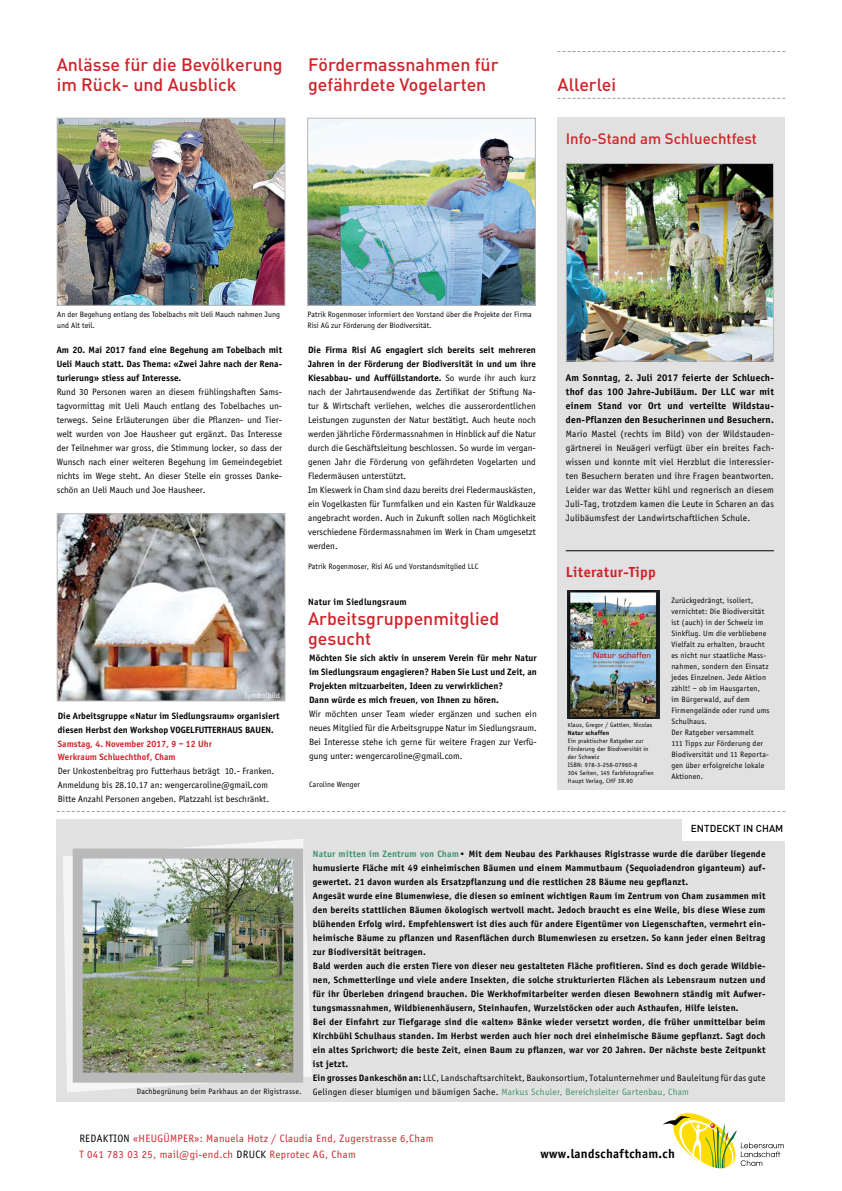
<style>
.page{position:relative;width:842px;height:1191px;background:#fff}
.page>*{position:absolute;margin:0;border:0;box-sizing:border-box;transform-origin:0 0}
.t1{font:500 17.8px/20px "DIN";color:#d12229}
.t2{font:500 15px "DIN";color:#d12229}
.t3{font:700 15px "Officina Sans";letter-spacing:.025em;color:#d12229}
.t4{font:700 13px "Officina Sans";letter-spacing:.025em;color:#000}
.t5{font:11px/16px "Officina Sans";letter-spacing:.03em;color:#d12229}
.t6{font:700 10px/14px "Officina Sans";letter-spacing:.025em;color:#000;text-align:justify}
.t7{font:500 10px "DIN";color:#000}
.t8{font:700 9.5px/14px "Officina Sans";letter-spacing:.025em;color:#000;text-align:justify}
.t9{font:9.5px/14px "Officina Sans";letter-spacing:.005em;color:#000;text-align:justify}
.t10{font:700 9.5px/14px "Officina Sans";letter-spacing:.005em;color:#000}
.t11{font:9.4px/13.9px "Officina Sans";letter-spacing:.005em;color:#000}
.t12{font:700 9.4px/13.9px "Officina Sans";letter-spacing:.005em;color:#000}
.t13{font:700 9.4px/13.9px "Officina Sans";letter-spacing:.005em;color:#d12229}
.t14{font:8px/11px "Officina Sans";letter-spacing:.025em;color:#000}
.t15{font:8px/11px "Officina Sans";letter-spacing:.005em;color:#000}
.t16{font:8px "Officina Sans";letter-spacing:.025em;color:#fff}
.t17{font:6.5px/8px "Officina Sans";letter-spacing:.025em;color:#000}
.s1{font-weight:700}
.s2{font-size:6px}
.s3{color:#41926c}
.s4{font-weight:400}
.s5{font-weight:400;color:#41926c}
.s6{color:#000}
</style>
<div class="page">
<svg style="left:663px;top:1112px;width:121px;height:57px"></svg>
<svg style="left:57px;top:811px;width:728px;height:1px"></svg>
<div style="left:557px;top:118px;width:228px;height:671px;background:#e1e1e1"></div>
<svg style="left:557px;top:51px;width:228px;height:1px"></svg>
<svg style="left:557px;top:98px;width:228px;height:1px"></svg>
<img style="left:59px;top:120px;width:224px;height:184px">
<div style="left:57px;top:118px;width:228px;height:188px;border:1px solid #bab9b9"></div>
<div style="left:57px;top:819px;width:728px;height:283px;background:#e1e1e1"></div>
<svg style="left:63px;top:838px;width:249px;height:254px;fill:#e1e1e1"></svg>
<img style="left:84px;top:859px;width:208px;height:212px">
<div style="left:73px;top:848px;width:230px;height:234px;border:10px solid #bab9b9"></div>
<div style="left:682px;top:817px;width:104px;height:23px;background:#fff"></div>
<hr style="left:566px;top:550px;width:208px;height:1px;background:#000">
<img style="left:567px;top:590px;width:92px;height:128px">
<img style="left:568px;top:165px;width:204px;height:194px">
<div style="left:566px;top:163px;width:208px;height:198px;border:1px solid #bab9b9"></div>
<img style="left:309px;top:120px;width:225px;height:184px">
<div style="left:307px;top:118px;width:229px;height:188px;border:1px solid #bab9b9"></div>
<img style="left:59px;top:515px;width:224px;height:184px">
<div style="left:57px;top:513px;width:228px;height:188px;border:1px solid #bab9b9"></div>
<h1 class="t1" style="left:57px;top:54px;width:227px">Anlässe für die Bevölkerung im Rück- und Ausblick</h1>
<h1 class="t1" style="left:308px;top:54px;width:192px">Fördermassnahmen für gefährdete Vogelarten</h1>
<h1 class="t1" style="left:557px;top:74px;width:60px">Allerlei</h1>
<h2 class="t2" style="left:566px;top:129px;width:193px">Info-Stand am Schluechtfest</h2>
<p class="t15" style="left:57px;top:309px;width:224px">An der Begehung entlang des Tobelbachs mit Ueli Mauch nahmen Jung und Alt teil.</p>
<p class="t8" style="left:57px;top:343px;width:227px">Am 20. Mai 2017 fand eine Begehung am Tobelbach mit Ueli Mauch statt. Das Thema: «Zwei Jahre nach der Rena&shy;turierung» stiess auf Interesse.</p>
<p class="t9" style="left:57px;top:385px;width:227px">Rund 30 Personen waren an diesem frühlingshaften Sams&shy;tagvormittag mit Ueli Mauch entlang des Tobelbaches un&shy;terwegs. Seine Erläuterungen über die Pflanzen- und Tier&shy;welt wurden von Joe Hausheer gut ergänzt. Das Interesse der Teilnehmer war gross, die Stimmung locker, so dass der Wunsch nach einer weiteren Begehung im Gemeindegebiet nichts im Wege steht. An dieser Stelle ein grosses Danke&shy;schön an Ueli Mauch und Joe Hausheer.</p>
<p class="t16" style="left:244px;top:691px;width:38px">Symbolbild</p>
<p class="t12" style="left:58px;top:708px;width:223px">Die Arbeitsgruppe «Natur im Siedlungsraum» organisiert diesen Herbst den Workshop VOGELFUTTERHAUS BAUEN.</p>
<p class="t13" style="left:58px;top:736px;width:156px">Samstag, 4. November 2017, 9 – 12 Uhr<br>Werkraum Schluechthof, Cham</p>
<p class="t11" style="left:58px;top:764px;width:218px">Der Unkostenbeitrag pro Futterhaus beträgt 10.- Franken.<br>Anmeldung bis 28.10.17 an: wengercaroline@gmail.com<br>Bitte Anzahl Personen angeben. Platzzahl ist beschränkt.</p>
<p class="t15" style="left:308px;top:309px;width:226px">Patrik Rogenmoser informiert den Vorstand über die Projekte der Firma<br>Risi AG zur Förderung der Biodiversität.</p>
<p class="t9" style="left:308px;top:343px;width:229px;text-align:left"><span class="s1">Die Firma Risi AG engagiert sich bereits seit mehreren Jahren in der Förderung der Biodiversität in und um ihre Kiesabbau- und Auffüllstandorte.</span> So wurde ihr auch kurz nach der Jahrtausendwende das Zertifikat der Stiftung Na&shy;tur &amp; Wirtschaft verliehen, welches die ausserordentlichen Leistungen zugunsten der Natur bestätigt. Auch heute noch werden jährliche Fördermassnahmen in Hinblick auf die Natur durch die Geschäftsleitung beschlossen. So wurde im vergan&shy;genen Jahr die Förderung von gefährdeten Vogelarten und Fledermäusen unterstützt.<br>Im Kieswerk in Cham sind dazu bereits drei Fledermauskästen, ein Vogelkasten für Turmfalken und ein Kasten für Waldkauze angebracht worden. Auch in Zukunft sollen nach Möglichkeit verschiedene Fördermassnahmen im Werk in Cham umgesetzt werden.</p>
<p class="t15" style="left:308px;top:561px;width:172px">Patrik Rogenmoser, Risi AG und Vorstandsmitglied LLC</p>
<p class="t8" style="left:308px;top:594px;width:100px">Natur im Siedlungsraum</p>
<h1 class="t1" style="left:308px;top:608px;width:193px">Arbeitsgruppenmitglied gesucht</h1>
<p class="t10" style="left:309px;top:651px;width:229px">Möchten Sie sich aktiv in unserem Verein für mehr Natur im Siedlungsraum engagieren? Haben Sie Lust und Zeit, an Projekten mitzuarbeiten, Ideen zu verwirklichen?<br>Dann würde es mich freuen, von Ihnen zu hören.</p>
<p class="t9" style="left:309px;top:707px;width:229px">Wir möchten unser Team wieder ergänzen und suchen ein neues Mitglied für die Arbeitsgruppe Natur im Siedlungsraum.<br>Bei Interesse stehe ich gerne für weitere Fragen zur Verfü&shy;gung unter: wengercaroline@gmail.com.</p>
<p class="t15" style="left:309px;top:779px;width:52px">Caroline Wenger</p>
<p class="t6" style="left:566px;top:370px;width:210px">Am Sonntag, 2. Juli 2017 feierte der Schluech&shy;thof das 100 Jahre-Jubiläum. Der LLC war mit einem Stand vor Ort und verteilte Wildstau&shy;den-Pflanzen den Besucherinnen und Besuchern.</p>
<p class="t9" style="left:566px;top:426px;width:210px">Mario Mastel (rechts im Bild) von der Wildstauden&shy;gärtnerei in Neuägeri verfügt über ein breites Fach&shy;wissen und konnte mit viel Herzblut die interessier&shy;ten Besuchern beraten und ihre Fragen beantworten.<br>Leider war das Wetter kühl und regnerisch an diesem Juli-Tag, trotzdem kamen die Leute in Scharen an das Julibäumsfest der Landwirtschaftlichen Schule.</p>
<h2 class="t3" style="left:566px;top:563px;width:91px">Literatur-Tipp</h2>
<p class="t17" style="left:568px;top:720px;width:86px"><span class="s2">K</span>laus, Gregor / Gattlen, Nicolas<br><span class="s1">Natur schaffen</span></p>
<p class="t17" style="left:568px;top:736px;width:87px">Ein praktischer Ratgeber zur<br>Förderung der Biodiversität in der Schweiz<br>ISBN: 978-3-258-07960-8<br>304 Seiten, 145 Farbfotografien<br>Haupt Verlag, CHF 39.90</p>
<p class="t14" style="left:671px;top:595px;width:100px">Zurückgedrängt, isoliert, vernichtet: Die Biodiversität ist (auch) in der Schweiz im<br>Sinkflug. Um die verbliebene<br>Vielfalt zu erhalten, braucht es nicht nur staatliche Mass&shy;nahmen, sondern den Einsatz jedes Einzelnen. Jede Aktion zählt! – ob im Hausgarten, im Bürgerwald, auf dem<br>Firmengelände oder rund ums<br>Schulhaus.<br>Der Ratgeber versammelt<br>111 Tipps zur Förderung der<br>Biodiversität und 11 Reporta&shy;gen über erfolgreiche lokale<br>Aktionen.</p>
<p class="t7" style="left:691px;top:821px;width:94px">ENTDECKT IN CHAM</p>
<p class="t14" style="left:137px;top:1085px;width:166px">Dachbegrünung beim Parkhaus an der Rigistrasse.</p>
<p class="t8" style="left:313px;top:847px;width:454px;text-align:left"><span class="s3">Natur mitten im Zentrum von Cham</span>• Mit dem Neubau des Parkhauses Rigistrasse wurde die darüber liegende humusierte Fläche mit 49 einheimischen Bäumen und einem Mammutbaum (Sequoiadendron giganteum) auf&shy;gewertet. 21 davon wurden als Ersatzpflanzung und die restlichen 28 Bäume neu gepflanzt.<br>Angesät wurde eine Blumenwiese, die diesen so eminent wichtigen Raum im Zentrum von Cham zusammen mit den bereits stattlichen Bäumen ökologisch wertvoll macht. Jedoch braucht es eine Weile, bis diese Wiese zum blühenden Erfolg wird. Empfehlenswert ist dies auch für andere Eigentümer von Liegenschaften, vermehrt ein&shy;heimische Bäume zu pflanzen und Rasenflächen durch Blumenwiesen zu ersetzen. So kann jeder einen Beitrag zur Biodiversität beitragen.<br>Bald werden auch die ersten Tiere von dieser neu gestalteten Fläche profitieren. Sind es doch gerade Wildbie&shy;nen, Schmetterlinge und viele andere Insekten, die solche strukturierten Flächen als Lebensraum nutzen und für ihr Überleben dringend brauchen. Die Werkhofmitarbeiter werden diesen Bewohnern ständig mit Aufwer&shy;tungsmassnahmen, Wildbienenhäusern, Steinhaufen, Wurzelstöcken oder auch Asthaufen, Hilfe leisten.<br>Bei der Einfahrt zur Tiefgarage sind die «alten» Bänke wieder versetzt worden, die früher unmittelbar beim Kirchbühl Schulhaus standen. Im Herbst werden auch hier noch drei einheimische Bäume gepflanzt. Sagt doch ein altes Sprichwort; die beste Zeit, einen Baum zu pflanzen, war vor 20 Jahren. Der nächste beste Zeitpunkt ist jetzt.<br>Ein grosses Dankeschön an: <span class="s4">LLC, Landschaftsarchitekt, Baukonsortium, Totalunternehmer und Bauleitung für das gute Gelingen dieser blumigen und bäumigen Sache.</span> <span class="s5">Markus Schuler, Bereichsleiter Gartenbau, Cham</span></p>
<p class="t5" style="left:79px;top:1130px;width:356px"><span class="s6">REDAKTION</span> «HEUGÜMPER»: Manuela Hotz / Claudia End, Zugerstrasse 6,Cham<br>T 041 783 03 25, mail@gi-end.ch <span class="s6">DRUCK</span> Reprotec AG, Cham</p>
<h3 class="t4" style="left:540px;top:1146px;width:136px">www.landschaftcham.ch</h3>
</div>
